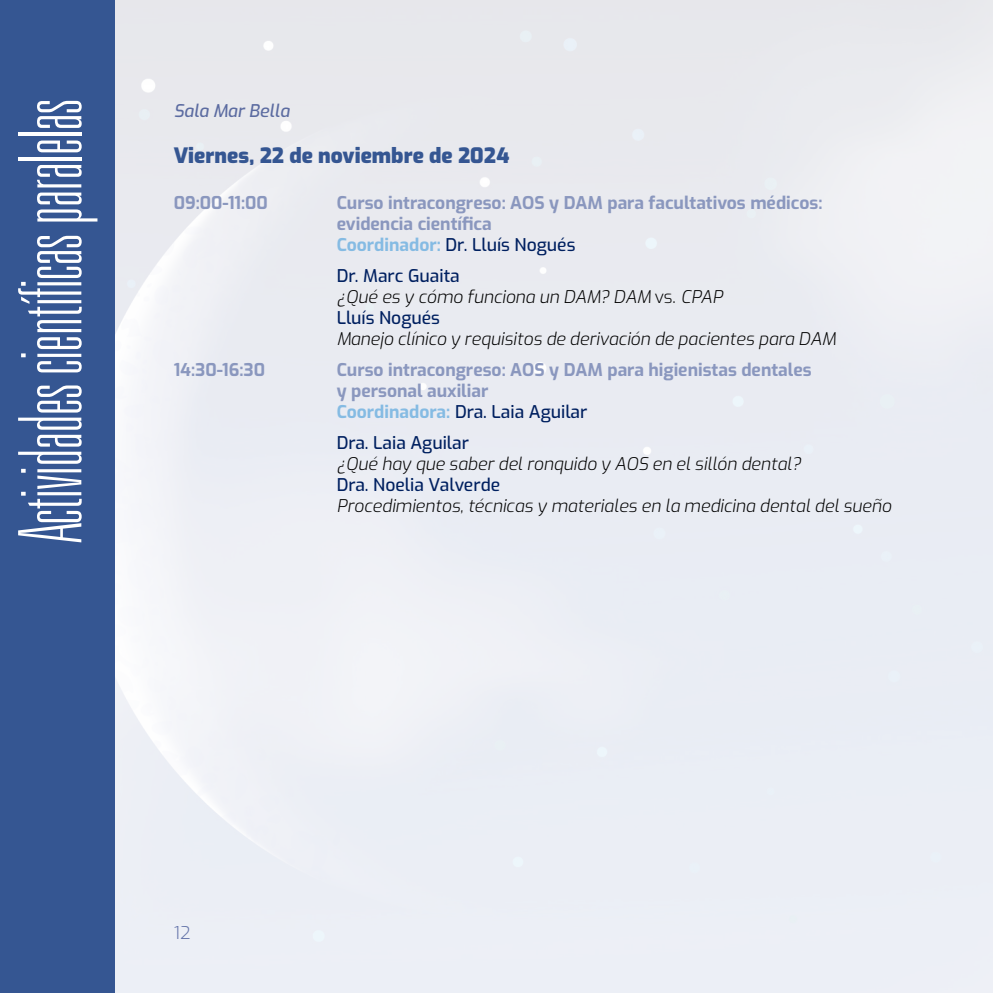
<style>
.page{position:relative;width:993px;height:993px;background:#fff}
.page>*{position:absolute;margin:0;border:0;box-sizing:border-box;transform-origin:0 0}
.t1{font:100 ultra-condensed 87.5px "Univers LT Std";color:#fff}
.DIA{font:900 21px "Exo";color:#355692}
.List_Paragraph{font:italic 300 17.5px "Exo";color:#000}
.HORA{font:700 17.5px/21px "Exo";color:#8a97be}
.List_Paragraph-2{font:500 17.5px "Exo";color:#002060}
.SALA{font:italic 500 17.5px "Exo";color:#5c6ca1}
.t2{font:300 17.5px "Exo";color:#6978ab}
.s1{font-weight:700;color:#85bbe3}
.s2{font-style:normal}
</style>
<div class="page">
<div style="left:114px;top:0;width:878px;height:992px;background:#eaedf4"></div>
<div style="left:0;top:0;width:114px;height:992px;background:#355692"></div>
<p class="t1" style="left:6px;top:541px;width:444px;rotate:-90deg">Actividades científicas paralelas</p>
<p class="SALA" style="left:174px;top:97px;width:117px">Sala Mar Bella</p>
<p class="DIA" style="left:174px;top:140px;width:337px">Viernes, 22 de noviembre de 2024</p>
<p class="HORA" style="left:174px;top:192px;width:96px">09:00-11:00</p>
<p class="HORA" style="left:336px;top:192px;width:487px">Curso intracongreso: AOS y DAM para facultativos médicos: evidencia científica</p>
<p class="List_Paragraph-2" style="left:336px;top:232px;width:240px"><span class="s1">Coordinador:</span> Dr. Lluís Nogués</p>
<p class="List_Paragraph-2" style="left:336px;top:263px;width:125px">Dr. Marc Guaita</p>
<p class="List_Paragraph" style="left:336px;top:284px;width:387px">¿Qué es y cómo funciona un DAM? DAM <span class="s2">vs.</span> CPAP</p>
<p class="List_Paragraph-2" style="left:336px;top:305px;width:105px">Lluís Nogués</p>
<p class="List_Paragraph" style="left:336px;top:326px;width:500px">Manejo clínico y requisitos de derivación de pacientes para DAM</p>
<p class="HORA" style="left:174px;top:358px;width:93px">14:30-16:30</p>
<p class="HORA" style="left:336px;top:358px;width:476px">Curso intracongreso: AOS y DAM para higienistas dentales y personal auxiliar</p>
<p class="List_Paragraph-2" style="left:336px;top:399px;width:252px"><span class="s1">Coordinadora:</span> Dra. Laia Aguilar</p>
<p class="List_Paragraph-2" style="left:336px;top:430px;width:134px">Dra. Laia Aguilar</p>
<p class="List_Paragraph" style="left:336px;top:451px;width:466px">¿Qué hay que saber del ronquido y AOS en el sillón dental?</p>
<p class="List_Paragraph-2" style="left:336px;top:472px;width:165px">Dra. Noelia Valverde</p>
<p class="List_Paragraph" style="left:336px;top:493px;width:556px">Procedimientos, técnicas y materiales en la medicina dental del sueño</p>
<p class="t2" style="left:174px;top:919px;width:18px">12</p>
</div>
